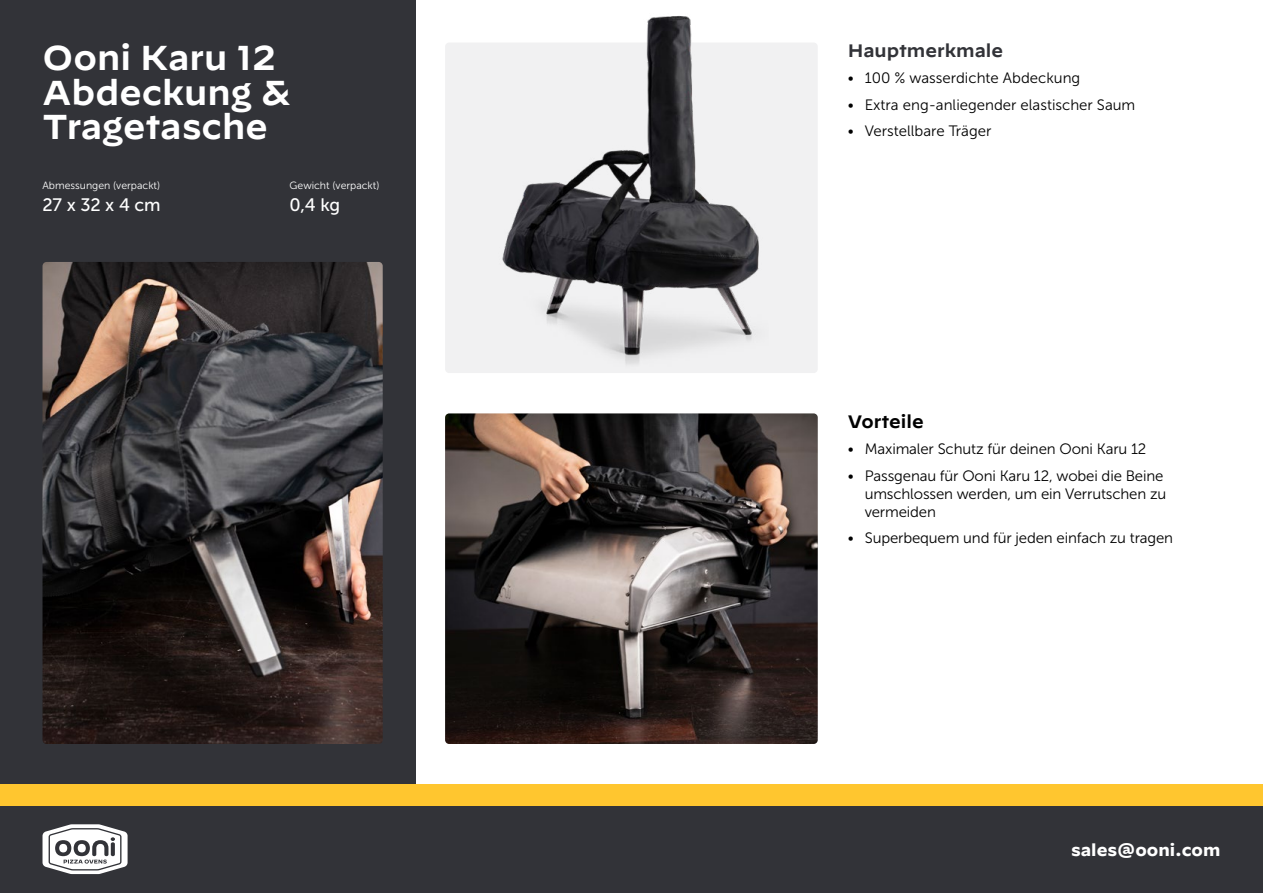
<style>
.page{position:relative;width:1263px;height:893px;background:#fff}
.page>*{position:absolute;margin:0;border:0;box-sizing:border-box;transform-origin:0 0}
.t1{font:600 34.5px/34.5px "Decimal";color:#fff}
.t2{font:18px "Museo Sans 500";letter-spacing:-.015em;color:#fff}
.t3{font:600 18px "Decimal";color:#323338}
.t4{font:600 18px "Decimal";color:#000}
.t5{font:700 16.5px "Decimal";color:#fff}
.t6{font:15px/18px "Museo Sans 300";letter-spacing:-.01em;color:#000}
.t7{font:10.5px "Museo Sans 300";color:#fff}
</style>
<div class="page">
<div style="left:0;top:0;width:415px;height:893px;background:#323338"></div>
<div style="left:445px;top:43px;width:373px;height:330px;background:#f1f1f2;border-radius:4px"></div>
<img style="left:445px;top:413px;width:373px;height:331px">
<div style="left:0;top:805px;width:1263px;height:88px;background:#323338"></div>
<div style="left:0;top:784px;width:1263px;height:21px;background:#ffc62f"></div>
<svg style="left:43px;top:824px;width:85px;height:50px"></svg>
<img style="left:43px;top:262px;width:340px;height:482px">
<img style="left:502px;top:16px;width:257px;height:348px">
<h1 class="t1" style="left:43px;top:36px;width:249px">Ooni Karu 12<br>Abdeckung &amp;<br>Tragetasche</h1>
<p class="t7" style="left:43px;top:180px;width:119px">Abmessungen (verpackt)</p>
<p class="t7" style="left:290px;top:180px;width:91px">Gewicht (verpackt)</p>
<p class="t2" style="left:43px;top:195px;width:120px">27 x 32 x 4 cm</p>
<p class="t2" style="left:290px;top:195px;width:52px">0,4 kg</p>
<p class="t3" style="left:848px;top:34px;width:157px">Hauptmerkmale</p>
<p class="t6" style="left:848px;top:69px;width:234px">• 100 % wasserdichte Abdeckung</p>
<p class="t6" style="left:848px;top:96px;width:289px">• Extra eng-anliegender elastischer Saum</p>
<p class="t6" style="left:848px;top:122px;width:145px">• Verstellbare Träger</p>
<p class="t4" style="left:848px;top:405px;width:77px">Vorteile</p>
<p class="t6" style="left:848px;top:440px;width:300px">• Maximaler Schutz für deinen Ooni Karu 12</p>
<p class="t6" style="left:865px;top:467px;width:303px;text-indent:-17px">• Passgenau für Ooni Karu 12, wobei die Beine umschlossen werden, um ein Verrutschen zu vermeiden</p>
<p class="t6" style="left:848px;top:529px;width:327px">• Superbequem und für jeden einfach zu tragen</p>
<p class="t5" style="left:1071px;top:840px;width:151px">sales@ooni.com</p>
</div>
